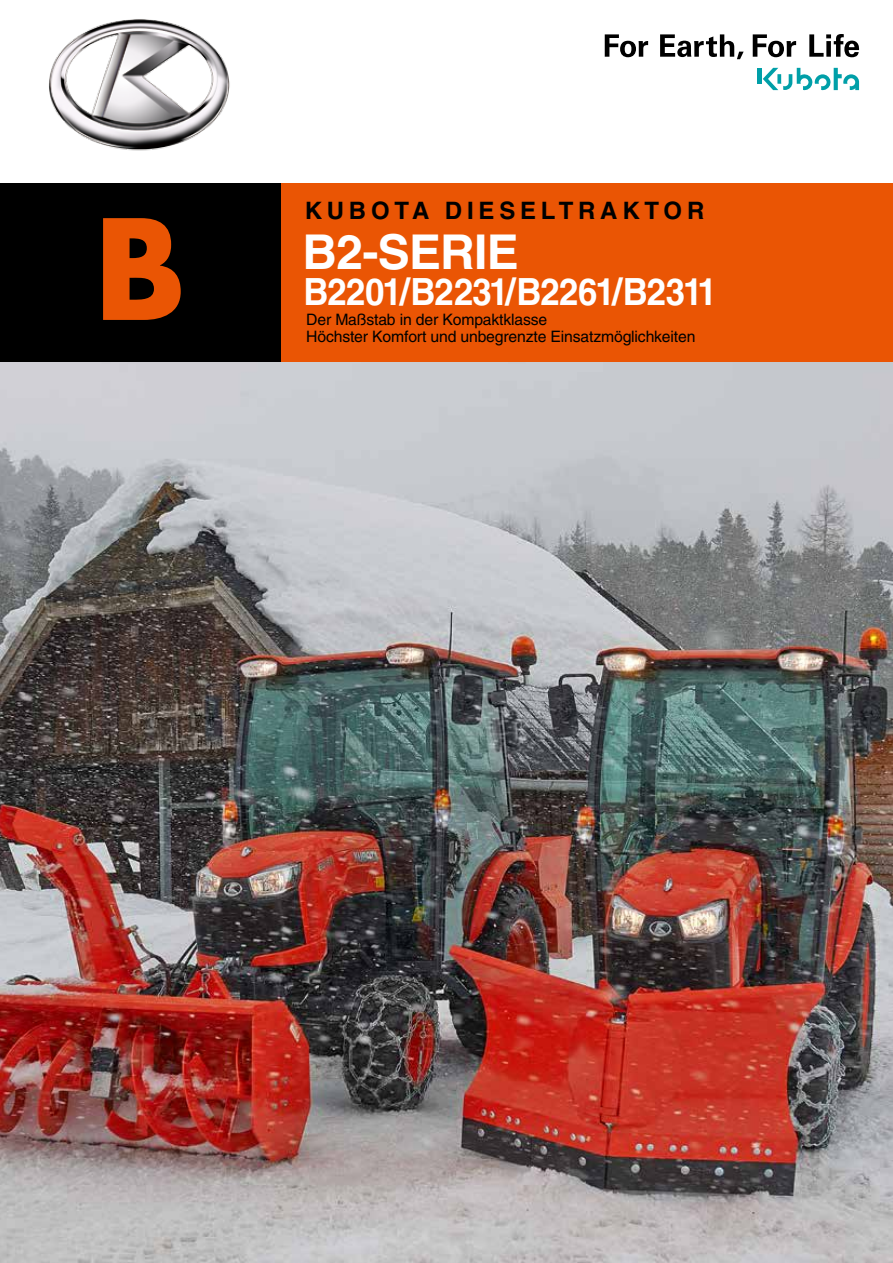
<style>
.page{position:relative;width:893px;height:1263px;background:#fff}
.page>*{position:absolute;margin:0;border:0;box-sizing:border-box;transform-origin:0 0}
.t1{font:700 135px "Futura";color:#ea5504}
.t2{font:700 48px "Helvetica";letter-spacing:-.015em;color:#fff}
.t3{font:700 37.5px "Helvetica";letter-spacing:-.035em;color:#fff;scale:.93 1}
.t4{font:700 24px "Helvetica";letter-spacing:.2em;color:#000}
.t5{font:15.75px/17.2px "Helvetica";letter-spacing:-.01em;color:#000}
</style>
<div class="page">
<img style="left:0;top:362px;width:893px;height:901px">
<div style="left:0;top:184px;width:893px;height:178px;background:#ea5504"></div>
<div style="left:0;top:184px;width:281px;height:178px;background:#000"></div>
<div style="left:757px;top:68px;width:5px;height:16px;background:#009fa8"></div>
<svg style="left:763px;top:68px;width:96px;height:22px"></svg>
<svg style="left:753px;top:34px;width:43px;height:23px"></svg>
<svg style="left:605px;top:34px;width:43px;height:23px"></svg>
<svg style="left:660px;top:34px;width:84px;height:25px"></svg>
<svg style="left:809px;top:34px;width:50px;height:23px"></svg>
<img style="left:49px;top:19px;width:181px;height:132px">
<h1 class="t1" style="left:94px;top:175px;width:93px">B</h1>
<h3 class="t4" style="left:305px;top:196px;width:401px">KUBOTA DIESELTRAKTOR</h3>
<h2 class="t2" style="left:303px;top:223px;width:218px">B2-SERIE</h2>
<h3 class="t3" style="left:303px;top:269px;width:446px">B2201/B2231/B2261/B2311</h3>
<p class="t5" style="left:306px;top:311px;width:391px">Der Maßstab in der Kompaktklasse<br>Höchster Komfort und unbegrenzte Einsatzmöglichkeiten</p>
</div>
